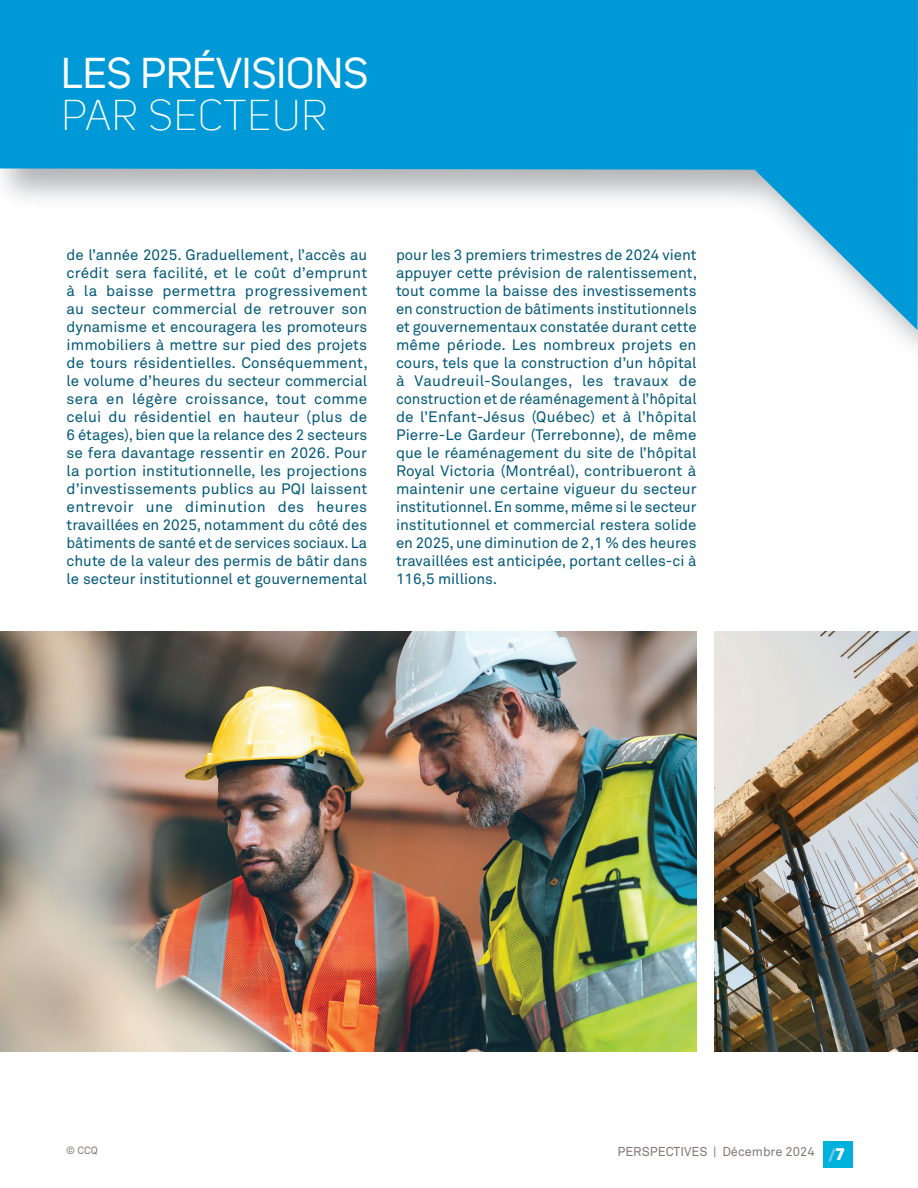
<style>
.page{position:relative;width:918px;height:1188px;background:#fff}
.page>*{position:absolute;margin:0;border:0;box-sizing:border-box;transform-origin:0 0}
.t1{font:42px "Uni Sans";color:#fff}
.t2{font:300 42px "Uni Sans";letter-spacing:.02em;color:#fff}
.t3{font:700 16.5px "Uni Sans";color:#73cbe8}
.t4{font:15px/18px "Akkurat Pro";color:#015878;text-align:justify}
.t5{font:12.75px "Akkurat Pro";color:#847776}
.t6{font:10.5px "Akkurat Pro";color:#847776}
.s1{font-weight:800;color:#fff}
</style>
<div class="page">
<svg style="left:0;top:0;width:918px;height:330px;fill:#0099d8"></svg>
<div style="left:824px;top:1141px;width:29px;height:27px;background:#00b1dc"></div>
<img style="left:0;top:632px;width:697px;height:419px">
<img style="left:715px;top:632px;width:203px;height:420px">
<h1 class="t1" style="left:61px;top:49px;width:309px">LES PRÉVISIONS</h1>
<h1 class="t2" style="left:62px;top:91px;width:267px">PAR SECTEUR</h1>
<p class="t4" style="left:67px;top:246px;width:303px">de l’année 2025. Graduellement, l’accès au crédit sera facilité, et le coût d’emprunt à la baisse permettra progressivement au secteur commercial de retrouver son dynamisme et encouragera les promoteurs immobiliers à mettre sur pied des projets de tours résidentielles. Conséquemment, le volume d’heures du secteur commercial sera en légère croissance, tout comme celui du résidentiel en hauteur (plus de 6 étages), bien que la relance des 2 secteurs se fera davantage ressentir en 2026. Pour la portion institutionnelle, les projections d’investissements publics au PQI laissent entrevoir une diminution des heures travaillées en 2025, notamment du côté des bâtiments de santé et de services sociaux. La chute de la valeur des permis de bâtir dans le secteur institutionnel et gouvernemental</p>
<p class="t4" style="left:396px;top:246px;width:303px">pour les 3 premiers trimestres de 2024 vient appuyer cette prévision de ralentissement, tout comme la baisse des investissements en construction de bâtiments institutionnels et gouvernementaux constatée durant cette même période. Les nombreux projets en cours, tels que la construction d’un hôpital à Vaudreuil-Soulanges, les travaux de construction et de réaménagement à l’hôpital de l’Enfant-Jésus (Québec) et à l’hôpital Pierre-Le Gardeur (Terrebonne), de même que le réaménagement du site de l’hôpital Royal Victoria (Montréal), contribueront à maintenir une certaine vigueur du secteur institutionnel. En somme, même si le secteur institutionnel et commercial restera solide en 2025, une diminution de 2,1 % des heures travaillées est anticipée, portant celles-ci à 116,5 millions.</p>
<p class="t5" style="left:617px;top:1144px;width:199px">PERSPECTIVES | Décembre 2024</p>
<p class="t6" style="left:66px;top:1144px;width:33px">© CCQ</p>
<p class="t3" style="left:828px;top:1145px;width:18px">/<span class="s1">7</span></p>
</div>
